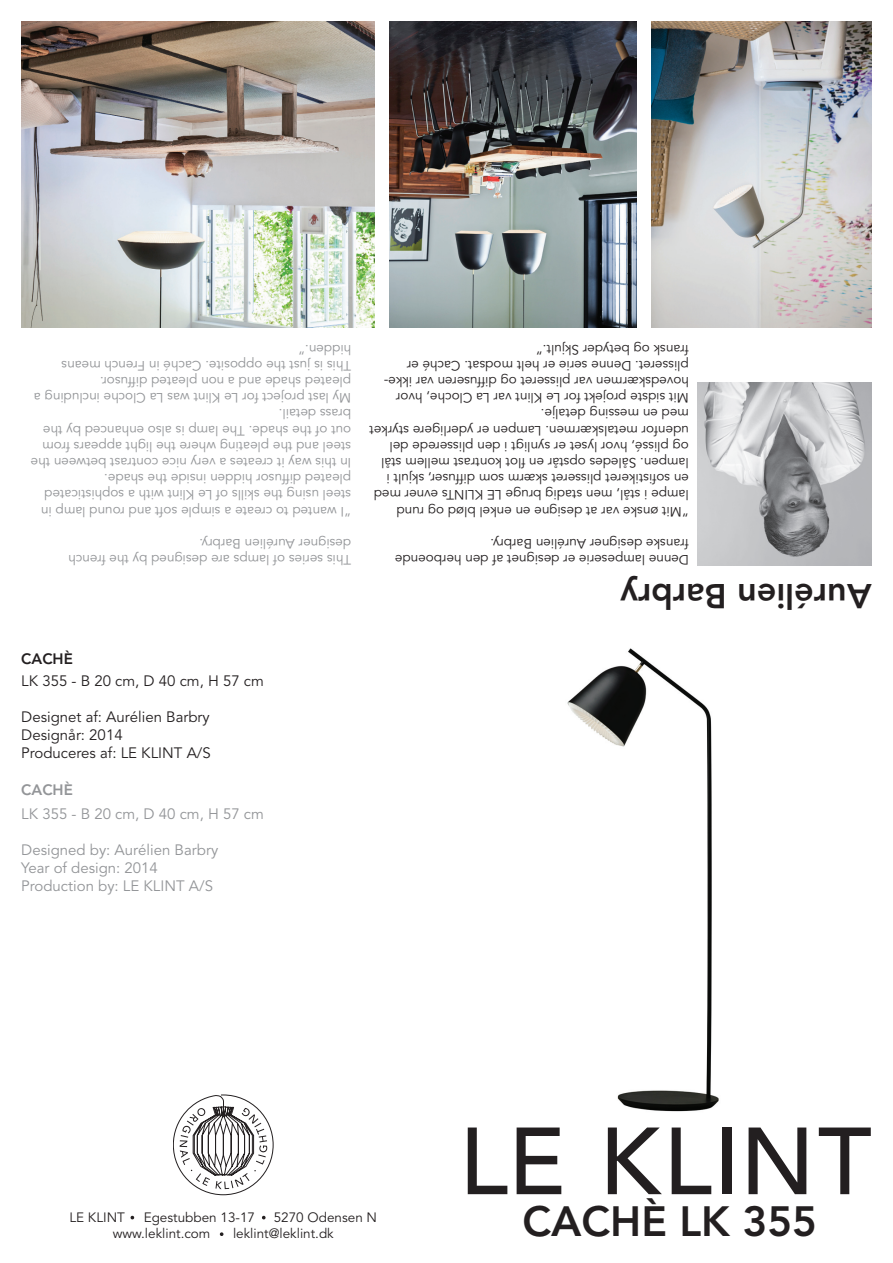
<style>
.page{position:relative;width:893px;height:1263px;background:#fff}
.page>*{position:absolute;margin:0;border:0;box-sizing:border-box;transform-origin:0 0}
.t1{font:800 42px "Avenir";color:#231f20}
.t2{font:800 34.35px "Avenir";color:#231f20}
.t3{font:15px/18px "Avenir";color:#939598}
.t4{font:15px/18px "Avenir";color:#231f20}
.t5{font:800 15px "Avenir";color:#231f20}
.t6{font:800 15px "Avenir";color:#939598}
.t7{font:13.5px/16.2px "Avenir";color:#231f20}
.t8{font:13.5px/16.2px "Avenir";color:#939598}
</style>
<div class="page">
<svg style="left:468px;top:1127px;width:39px;height:67px"></svg>
<svg style="left:517px;top:1127px;width:44px;height:67px"></svg>
<svg style="left:608px;top:1127px;width:54px;height:67px"></svg>
<svg style="left:672px;top:1127px;width:39px;height:67px"></svg>
<div style="left:722px;top:1127px;width:9px;height:67px;background:#231f20"></div>
<svg style="left:749px;top:1127px;width:57px;height:67px"></svg>
<svg style="left:819px;top:1127px;width:52px;height:67px"></svg>
<svg style="left:173px;top:1094px;width:100px;height:101px"></svg>
<svg style="left:262px;top:1216px;width:4px;height:3px"></svg>
<svg style="left:220px;top:1232px;width:3px;height:4px"></svg>
<img style="left:697px;top:383px;width:175px;height:182px">
<img style="left:389px;top:21px;width:247px;height:307px">
<img style="left:651px;top:21px;width:221px;height:307px">
<img style="left:21px;top:21px;width:354px;height:307px">
<img style="left:567px;top:648px;width:152px;height:464px">
<p class="t8" style="left:351px;top:519px;width:322px;rotate:-180deg">“I wanted to create a simple soft and round lamp in steel using the skills of Le Klint with a sophisticated pleated diffusor hidden inside the shade.<br>In this way it creates a very nice contrast between the steel and the pleating where the light appears from out of the shade. The lamp is also enhanced by the brass detail.<br>My last project for Le Klint was La Cloche including a pleated shade and a non pleated diffusor.<br>This is just the opposite. Caché in French means hidden.”</p>
<p class="t8" style="left:351px;top:568px;width:284px;rotate:-180deg">This series of lamps are designed by the french designer Aurélien Barbry.</p>
<p class="t5" style="left:21px;top:650px;width:53px">CACHÈ</p>
<p class="t4" style="left:21px;top:673px;width:244px">LK 355 - B 20 cm, D 40 cm, H 57 cm</p>
<p class="t4" style="left:21px;top:709px;width:191px">Designet af: Aurélien Barbry<br>Designår: 2014<br>Produceres af: LE KLINT A/S</p>
<p class="t6" style="left:21px;top:781px;width:53px">CACHÈ</p>
<p class="t3" style="left:21px;top:805px;width:244px">LK 355 - B 20 cm, D 40 cm, H 57 cm</p>
<p class="t3" style="left:21px;top:841px;width:198px">Designed by: Aurélien Barbry<br>Year of design: 2014<br>Production by: LE KLINT A/S</p>
<p class="t7" style="left:689px;top:519px;width:321px;rotate:-180deg">”Mit ønske var at designe en enkel blød og rund lampe i stål, men stadig bruge LE KLINTs evner med en sofistikeret plisseret skærm som diffuser, skjult i lampen. Således opstår en flot kontrast mellem stål og plissé, hvor lyset er synligt i den plisserede del udenfor metalskærmen. Lampen er yderligere styrket med en messing detalje.<br>Mit sidste projekt for Le Klint var La Cloche, hvor hovedskærmen var plisseret og diffuseren var ikke&shy;plisseret. Denne serie er helt modsat. Caché er fransk og betyder Skjult.”</p>
<p class="t7" style="left:689px;top:568px;width:295px;rotate:-180deg">Denne lampeserie er designet af den herboende franske designer Aurélien Barbry.</p>
<h2 class="t2" style="left:872px;top:616px;width:253px;rotate:-180deg">Aurélien Barbry</h2>
<p class="t7" style="left:69px;top:1210px;width:57px">LE KLINT</p>
<p class="t7" style="left:144px;top:1210px;width:113px">Egestubben 13-17</p>
<p class="t7" style="left:274px;top:1210px;width:105px">5270 Odensen N</p>
<p class="t7" style="left:113px;top:1226px;width:99px">www.leklint.com</p>
<p class="t7" style="left:233px;top:1226px;width:102px">leklint@leklint.dk</p>
<h1 class="t1" style="left:522px;top:1196px;width:296px">CACHÈ LK 355</h1>
</div>
